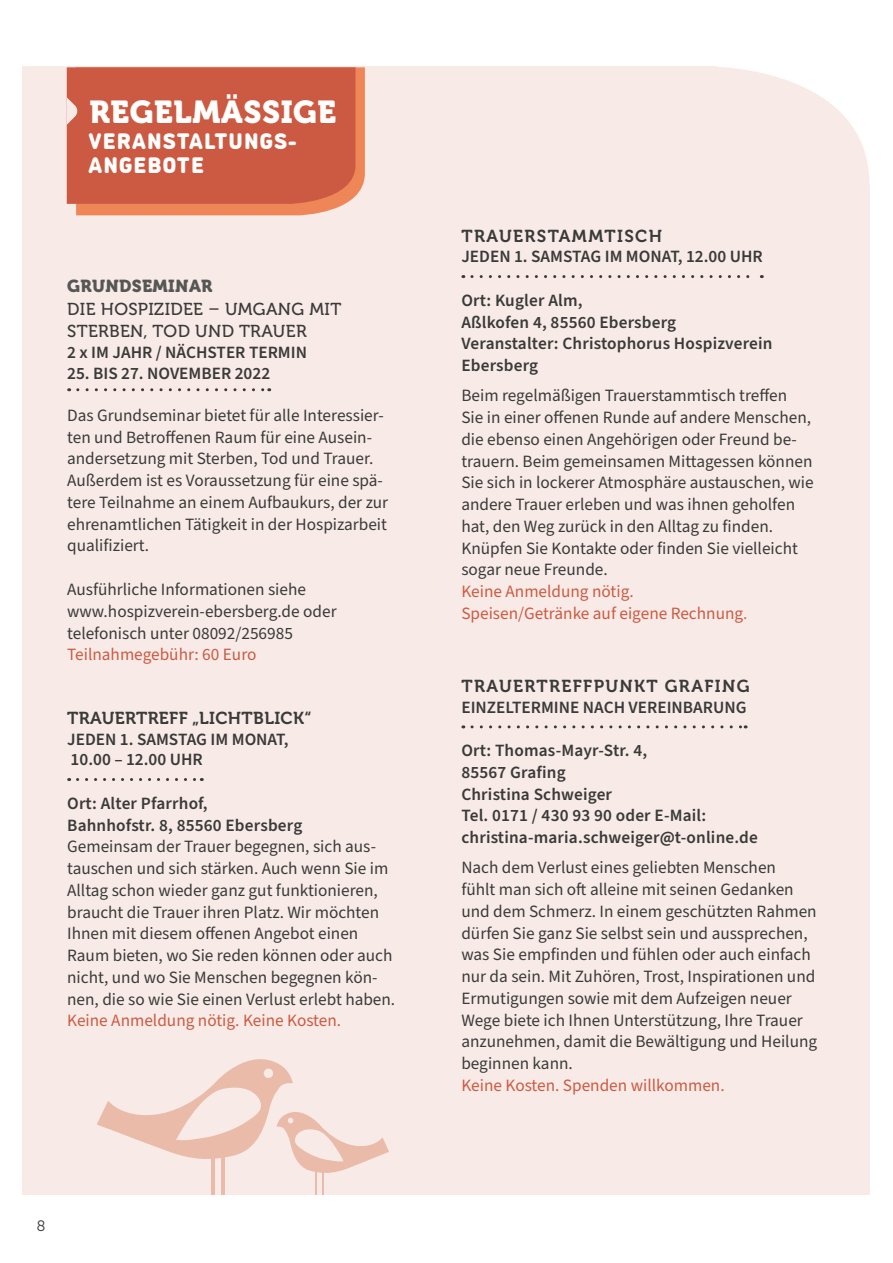
<style>
.page{position:relative;width:893px;height:1263px;background:#fff}
.page>*{position:absolute;margin:0;border:0;box-sizing:border-box;transform-origin:0 0}
.t1{font:31.5px "Museo 900";letter-spacing:.02em;color:#fff}
.t2{font:900 22.5px/24px "DI Nosaur";letter-spacing:.05em;color:#fff}
.t3{font:17.25px/21.8px "Source Sans Pro";color:#3a3a39}
.t4{font:600 17.25px/21.8px "Source Sans Pro";letter-spacing:.01em;color:#3a3a39}
.t5{font:17.25px/21.8px "Source Sans Pro";color:#cc5a42}
.t6{font:17.25px/22.5px "Museo 500";letter-spacing:.02em;color:#3a3a39}
.t7{font:17.25px "Museo 700";letter-spacing:.08em;color:#3a3a39}
.t8{font:17.25px "Museo 700";letter-spacing:.02em;color:#3a3a39}
.t9{font:17.25px "Museo 900";letter-spacing:.02em;color:#565655}
.t10{font:15px "Museo 300";color:#3a3a39}
.s1{color:#d16b52}
</style>
<div class="page">
<div style="left:22px;top:67px;width:847px;height:1128px;background:#f8ebe7"></div>
<svg style="left:78px;top:388px;width:192px;height:3px"></svg>
<svg style="left:78px;top:778px;width:124px;height:3px"></svg>
<svg style="left:727px;top:67px;width:143px;height:232px"></svg>
<svg style="left:472px;top:275px;width:290px;height:3px"></svg>
<svg style="left:472px;top:725px;width:274px;height:3px"></svg>
<svg style="left:67px;top:67px;width:298px;height:148px;background:#d06147"></svg>
<hr style="left:211px;top:1153px;width:3px;height:42px;background:#eabba9">
<hr style="left:222px;top:1156px;width:3px;height:39px;background:#eabba9">
<hr style="left:322px;top:1169px;width:2px;height:26px;background:#eabba9">
<hr style="left:315px;top:1171px;width:2px;height:24px;background:#eabba9">
<svg style="left:97px;top:1059px;width:292px;height:115px"></svg>
<h1 class="t1" style="left:89px;top:94px;width:248px">REGELMÄSSIGE</h1>
<h2 class="t2" style="left:88px;top:127px;width:209px">VERANSTALTUNGS-<br>ANGEBOTE</h2>
<p class="t9" style="left:67px;top:276px;width:147px">GRUNDSEMINAR</p>
<p class="t6" style="left:67px;top:298px;width:276px">DIE HOSPIZIDEE – UMGANG MIT<br>STERBEN, TOD UND TRAUER</p>
<p class="t4" style="left:67px;top:342px;width:241px">2 x IM JAHR / NÄCHSTER TERMIN</p>
<p class="t4" style="left:67px;top:362px;width:205px">25. BIS 27. NOVEMBER 2022</p>
<p class="t3" style="left:67px;top:405px;width:323px">Das Grundseminar bietet für alle Interessier&shy;ten und Betroffenen Raum für eine Ausein&shy;andersetzung mit Sterben, Tod und Trauer.<br>Außerdem ist es Voraussetzung für eine spä&shy;tere Teilnahme an einem Aufbaukurs, der zur ehrenamtlichen Tätigkeit in der Hospizarbeit qualifiziert.</p>
<p class="t3" style="left:67px;top:579px;width:271px">Ausführliche Informationen siehe www.hospizverein-ebersberg.de oder telefonisch unter 08092/256985</p>
<p class="t5" style="left:67px;top:644px;width:191px">Teilnahmegebühr: 60 Euro</p>
<p class="t8" style="left:67px;top:708px;width:246px">TRAUERTREFF „LICHTBLICK“</p>
<p class="t4" style="left:67px;top:729px;width:223px;line-height:20.7px">JEDEN 1. SAMSTAG IM MONAT,<br>10.00 – 12.00 UHR</p>
<p class="t4" style="left:67px;top:793px;width:237px">Ort: Alter Pfarrhof,<br>Bahnhofstr. 8, 85560 Ebersberg</p>
<p class="t3" style="left:67px;top:836px;width:330px">Gemeinsam der Trauer begegnen, sich aus&shy;tauschen und sich stärken. Auch wenn Sie im Alltag schon wieder ganz gut funktionieren, braucht die Trauer ihren Platz. Wir möchten Ihnen mit diesem offenen Angebot einen Raum bieten, wo Sie reden können oder auch nicht, und wo Sie Menschen begegnen kön&shy;nen, die so wie Sie einen Verlust erlebt haben.</p>
<p class="t5" style="left:67px;top:1010px;width:275px">Keine Anmeldung nötig. Keine Kosten.</p>
<p class="t10" style="left:37px;top:1217px;width:10px">8</p>
<p class="t7" style="left:461px;top:226px;width:202px">TRAUERSTAMMTISCH</p>
<p class="t4" style="left:461px;top:246px;width:303px">JEDEN 1. SAMSTAG IM MONAT, 12.00 UHR</p>
<p class="t4" style="left:461px;top:290px;width:313px">Ort: Kugler Alm,<br>Aßlkofen 4, 85560 Ebersberg<br>Veranstalter: Christophorus Hospizverein<br>Ebersberg</p>
<p class="t3" style="left:461px;top:385px;width:354px">Beim regelmäßigen Trauerstammtisch treffen<br>Sie in einer offenen Runde auf andere Menschen, die ebenso einen Angehörigen oder Freund be&shy;trauern. Beim gemeinsamen Mittagessen können Sie sich in lockerer Atmosphäre austauschen, wie andere Trauer erleben und was ihnen geholfen hat, den Weg zurück in den Alltag zu finden.<br>Knüpfen Sie Kontakte oder finden Sie vielleicht sogar neue Freunde.</p>
<p class="t5" style="left:461px;top:581px;width:288px">Keine Anmeldung nötig.<br>Speisen/Getränke auf eigene Rechnung<span class="s1">.</span></p>
<p class="t7" style="left:461px;top:676px;width:290px">TRAUERTREFFPUNKT GRAFING</p>
<p class="t4" style="left:461px;top:697px;width:287px">EINZELTERMINE NACH VEREINBARUNG</p>
<p class="t4" style="left:461px;top:740px;width:298px">Ort: Thomas-Mayr-Str. 4,<br>85567 Grafing<br>Christina Schweiger<br>Tel. 0171 / 430 93 90 oder E-Mail: christina-maria.schweiger@t-online.de</p>
<p class="t3" style="left:461px;top:857px;width:357px">Nach dem Verlust eines geliebten Menschen<br>fühlt man sich oft alleine mit seinen Gedanken und dem Schmerz. In einem geschützten Rahmen dürfen Sie ganz Sie selbst sein und aussprechen, was Sie empfinden und fühlen oder auch einfach nur da sein. Mit Zuhören, Trost, Inspirationen und Ermutigungen sowie mit dem Aufzeigen neuer Wege biete ich Ihnen Unterstützung, Ihre Trauer anzunehmen, damit die Bewältigung und Heilung beginnen kann.</p>
<p class="t5" style="left:461px;top:1075px;width:265px">Keine Kosten. Spenden willkommen.</p>
</div>
